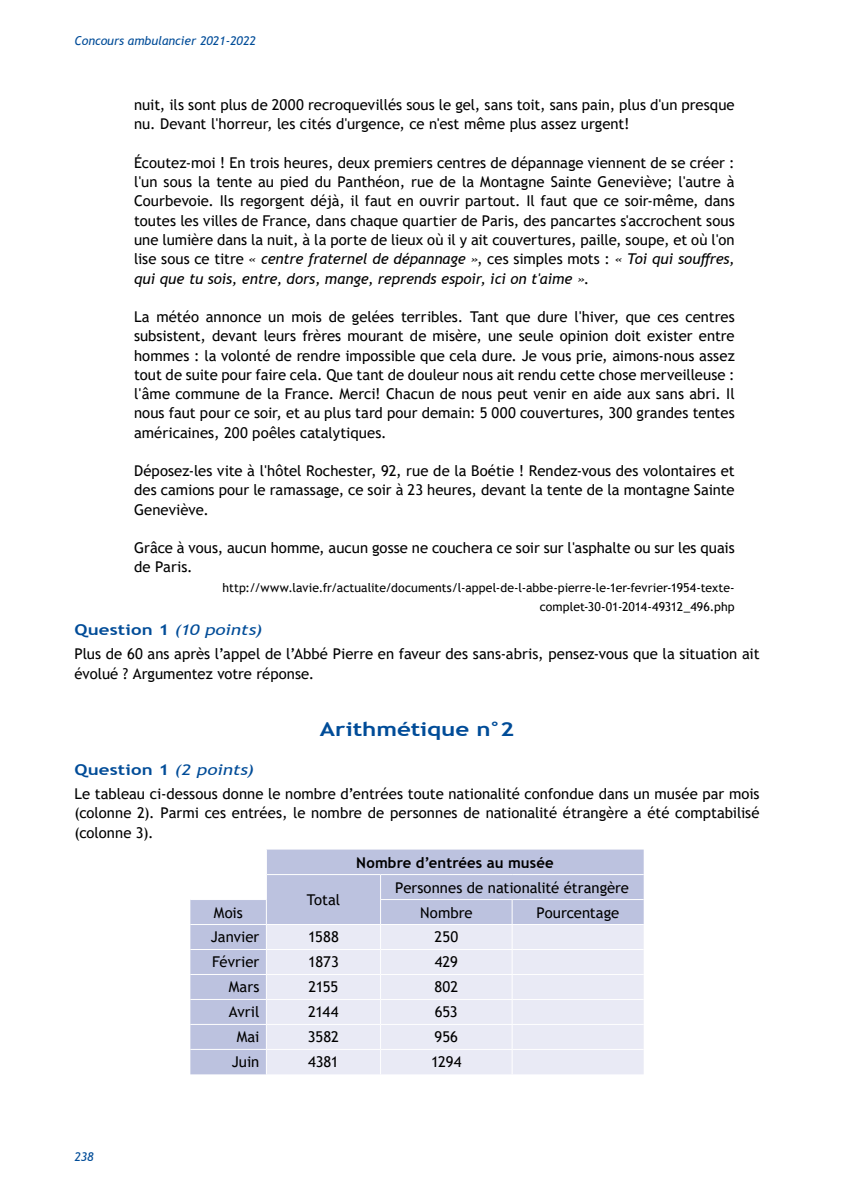
<style>
.page{position:relative;width:844px;height:1191px;background:#fff}
.page>*{position:absolute;margin:0;border:0;box-sizing:border-box;transform-origin:0 0}
.t1{font:700 19.25px "Trebuchet MS";letter-spacing:-.005em;color:#004c98;scale:1.25 1}
.t2{font:14.88px/19.2px "Trebuchet MS";color:#000}
.t3{font:700 14.88px "Trebuchet MS";letter-spacing:.01em;color:#000}
.t4{font:12.25px/19.2px "Trebuchet MS";letter-spacing:.005em;color:#000;text-align:right}
.t5{font:italic 12.25px "Trebuchet MS";color:#004c98}
.s1{font-style:italic}
.s2{font-weight:700;color:#004c98}
.s3{font-style:italic;color:#004c98}
</style>
<div class="page">
<div style="left:267px;top:849px;width:376px;height:75px;background:#bcc2df"></div>
<div style="left:267px;top:925px;width:376px;height:149px;background:#e9eaf5"></div>
<hr style="left:266px;top:874px;width:114px;height:1px;background:#fff">
<hr style="left:380px;top:874px;width:132px;height:1px;background:#fff">
<hr style="left:512px;top:874px;width:131px;height:1px;background:#fff">
<hr style="left:380px;top:899px;width:132px;height:1px;background:#fff">
<hr style="left:512px;top:899px;width:131px;height:1px;background:#fff">
<hr style="left:266px;top:949px;width:114px;height:1px;background:#fff">
<hr style="left:380px;top:949px;width:132px;height:1px;background:#fff">
<hr style="left:512px;top:949px;width:131px;height:1px;background:#fff">
<hr style="left:266px;top:974px;width:114px;height:1px;background:#fff">
<hr style="left:380px;top:974px;width:132px;height:1px;background:#fff">
<hr style="left:512px;top:974px;width:131px;height:1px;background:#fff">
<hr style="left:266px;top:999px;width:114px;height:1px;background:#fff">
<hr style="left:380px;top:999px;width:132px;height:1px;background:#fff">
<hr style="left:512px;top:999px;width:131px;height:1px;background:#fff">
<hr style="left:266px;top:1024px;width:114px;height:1px;background:#fff">
<hr style="left:380px;top:1024px;width:132px;height:1px;background:#fff">
<hr style="left:512px;top:1024px;width:131px;height:1px;background:#fff">
<hr style="left:266px;top:1049px;width:114px;height:1px;background:#fff">
<svg style="left:190px;top:849px;width:77px;height:225px"></svg>
<hr style="left:380px;top:1049px;width:132px;height:1px;background:#fff">
<svg style="left:380px;top:875px;width:1px;height:199px"></svg>
<hr style="left:512px;top:1049px;width:131px;height:1px;background:#fff">
<svg style="left:511px;top:900px;width:1px;height:174px"></svg>
<p class="t5" style="left:74px;top:33px;width:183px">Concours ambulancier 2021-2022</p>
<p class="t2" style="left:134px;top:95px;width:602px">nuit, ils sont plus de 2000 recroquevillés sous le gel, sans toit, sans pain, plus d'un presque nu. Devant l'horreur, les cités d'urgence, ce n'est même plus assez urgent!</p>
<p class="t2" style="left:134px;top:153px;width:602px;text-align:justify">Écoutez-moi ! En trois heures, deux premiers centres de dépannage viennent de se créer : l'un sous la tente au pied du Panthéon, rue de la Montagne Sainte Geneviève; l'autre à Courbevoie. Ils regorgent déjà, il faut en ouvrir partout. Il faut que ce soir-même, dans toutes les villes de France, dans chaque quartier de Paris, des pancartes s'accrochent sous une lumière dans la nuit, à la porte de lieux où il y ait couvertures, paille, soupe, et où l'on lise sous ce titre <span class="s1">« centre fraternel de dépannage »</span>, ces simples mots : <span class="s1">« Toi qui souffres, qui que tu sois, entre, dors, mange, reprends espoir, ici on t'aime »</span>.</p>
<p class="t2" style="left:134px;top:307px;width:602px;text-align:justify">La météo annonce un mois de gelées terribles. Tant que dure l'hiver, que ces centres subsistent, devant leurs frères mourant de misère, une seule opinion doit exister entre hommes : la volonté de rendre impossible que cela dure. Je vous prie, aimons-nous assez tout de suite pour faire cela. Que tant de douleur nous ait rendu cette chose merveilleuse : l'âme commune de la France. Merci! Chacun de nous peut venir en aide aux sans abri. Il nous faut pour ce soir, et au plus tard pour demain: 5 000 couvertures, 300 grandes tentes américaines, 200 poêles catalytiques.</p>
<p class="t2" style="left:134px;top:461px;width:602px;text-align:justify">Déposez-les vite à l'hôtel Rochester, 92, rue de la Boétie ! Rendez-vous des volontaires et des camions pour le ramassage, ce soir à 23 heures, devant la tente de la montagne Sainte Geneviève.</p>
<p class="t2" style="left:134px;top:538px;width:602px">Grâce à vous, aucun homme, aucun gosse ne couchera ce soir sur l'asphalte ou sur les quais de Paris.</p>
<p class="t4" style="left:222px;top:577px;width:513px">http://www.lavie.fr/actualite/documents/l-appel-de-l-abbe-pierre-le-1er-fevrier-1954-texte&shy;complet-30-01-2014-49312_496.php</p>
<p class="t2" style="left:74px;top:617px;width:686px;line-height:24.2px"><span class="s2">Question 1</span> <span class="s3">(10 points)<br></span>Plus de 60 ans après l’appel de l’Abbé Pierre en faveur des sans-abris, pensez-vous que la situation ait</p>
<p class="t2" style="left:74px;top:663px;width:241px">évolué ? Argumentez votre réponse.</p>
<p class="t1" style="left:320px;top:717px;width:157px">Arithmétique n°2</p>
<p class="t2" style="left:74px;top:757px;width:686px;line-height:24.2px"><span class="s2">Question 1</span> <span class="s3">(2 points)<br></span>Le tableau ci-dessous donne le nombre d’entrées toute nationalité confondue dans un musée par mois</p>
<p class="t2" style="left:74px;top:803px;width:686px">(colonne 2). Parmi ces entrées, le nombre de personnes de nationalité étrangère a été comptabilisé (colonne 3).</p>
<p class="t3" style="left:356px;top:853px;width:199px">Nombre d’entrées au musée</p>
<p class="t2" style="left:307px;top:890px;width:35px">Total</p>
<p class="t2" style="left:395px;top:877px;width:235px">Personnes de nationalité étrangère</p>
<p class="t2" style="left:214px;top:902px;width:30px">Mois</p>
<p class="t2" style="left:420px;top:902px;width:54px">Nombre</p>
<p class="t2" style="left:536px;top:902px;width:84px">Pourcentage</p>
<p class="t2" style="left:211px;top:927px;width:50px">Janvier</p>
<p class="t2" style="left:308px;top:927px;width:32px">1588</p>
<p class="t2" style="left:434px;top:927px;width:25px">250</p>
<p class="t2" style="left:212px;top:952px;width:49px">Février</p>
<p class="t2" style="left:308px;top:952px;width:32px">1873</p>
<p class="t2" style="left:434px;top:952px;width:25px">429</p>
<p class="t2" style="left:229px;top:977px;width:32px">Mars</p>
<p class="t2" style="left:308px;top:977px;width:31px">2155</p>
<p class="t2" style="left:434px;top:977px;width:25px">802</p>
<p class="t2" style="left:229px;top:1002px;width:32px">Avril</p>
<p class="t2" style="left:308px;top:1002px;width:32px">2144</p>
<p class="t2" style="left:435px;top:1002px;width:24px">653</p>
<p class="t2" style="left:237px;top:1027px;width:24px">Mai</p>
<p class="t2" style="left:308px;top:1027px;width:33px">3582</p>
<p class="t2" style="left:434px;top:1027px;width:25px">956</p>
<p class="t2" style="left:232px;top:1052px;width:29px">Juin</p>
<p class="t2" style="left:308px;top:1052px;width:32px">4381</p>
<p class="t2" style="left:431px;top:1052px;width:32px">1294</p>
<p class="t5" style="left:74px;top:1149px;width:21px">238</p>
</div>
